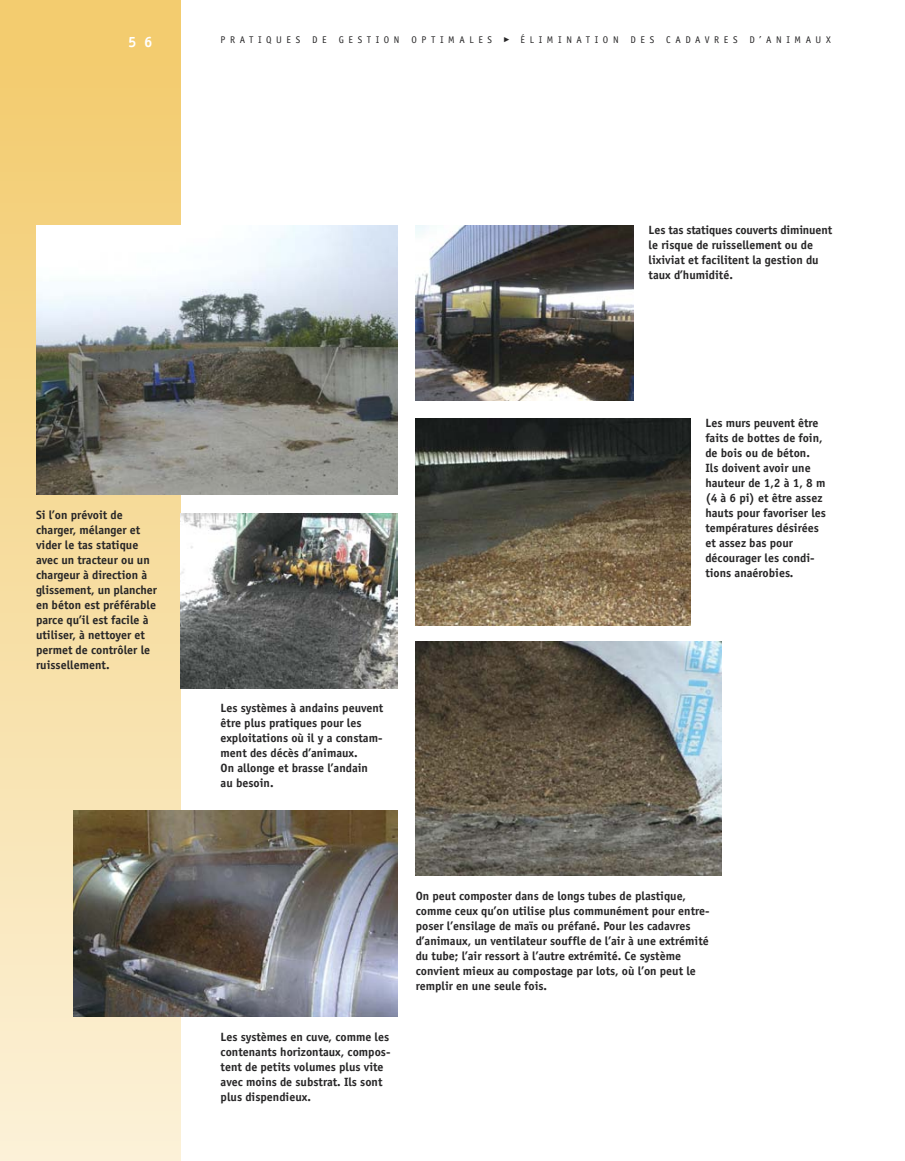
<style>
.page{position:relative;width:905px;height:1161px;background:#fff}
.page>*{position:absolute;margin:0;border:0;box-sizing:border-box;transform-origin:0 0}
.t1{font:700 15px "Officina Sans";color:#fff}
.t2{font:700 12px/15px "Officina Sans";color:#272627}
.t3{font:9.75px "Officina Sans";letter-spacing:.475em;color:#272627}
</style>
<div class="page">
<div style="left:0;top:0;width:180px;height:63px;background:#f3cc6f"></div>
<div style="left:0;top:63px;width:180px;height:1098px;background:linear-gradient(to bottom,#f3cc6f,#fcf1d8)"></div>
<img style="left:416px;top:225px;width:217px;height:175px">
<img style="left:416px;top:418px;width:274px;height:208px">
<img style="left:180px;top:513px;width:218px;height:175px">
<img style="left:416px;top:642px;width:306px;height:234px">
<img style="left:36px;top:225px;width:362px;height:270px">
<img style="left:74px;top:810px;width:323px;height:207px">
<p class="t1" style="left:128px;top:36px;width:26px">5 6</p>
<p class="t3" style="left:220px;top:36px;width:273px">PRATIQUES DE GESTION OPTIMALES</p>
<p class="t3" style="left:520px;top:36px;width:311px">ÉLIMINATION DES CADAVRES D’ANIMAUX</p>
<p class="t2" style="left:36px;top:508px;width:122px">Si l’on prévoit de charger, mélanger et vider le tas statique avec un tracteur ou un chargeur à direction à glissement, un plancher en béton est préférable parce qu’il est facile à utiliser, à nettoyer et permet de contrôler le ruissellement.</p>
<p class="t2" style="left:648px;top:223px;width:185px">Les tas statiques couverts diminuent le risque de ruissellement ou de lixiviat et facilitent la gestion du taux d’humidité.</p>
<p class="t2" style="left:705px;top:417px;width:122px">Les murs peuvent être faits de bottes de foin, de bois ou de béton.<br>Ils doivent avoir une hauteur de 1,2 à 1, 8 m (4 à 6 pi) et être assez hauts pour favoriser les températures désirées et assez bas pour décourager les condi&shy;tions anaérobies.</p>
<p class="t2" style="left:220px;top:702px;width:164px">Les systèmes à andains peuvent être plus pratiques pour les exploitations où il y a constam&shy;ment des décès d’animaux.<br>On allonge et brasse l’andain<br>au besoin.</p>
<p class="t2" style="left:220px;top:1030px;width:171px">Les systèmes en cuve, comme les contenants horizontaux, compos&shy;tent de petits volumes plus vite avec moins de substrat. Ils sont plus dispendieux.</p>
<p class="t2" style="left:416px;top:889px;width:295px">On peut composter dans de longs tubes de plastique, comme ceux qu’on utilise plus communément pour entre&shy;poser l’ensilage de maïs ou préfané. Pour les cadavres d’animaux, un ventilateur souffle de l’air à une extrémité du tube; l’air ressort à l’autre extrémité. Ce système convient mieux au compostage par lots, où l’on peut le remplir en une seule fois.</p>
</div>
